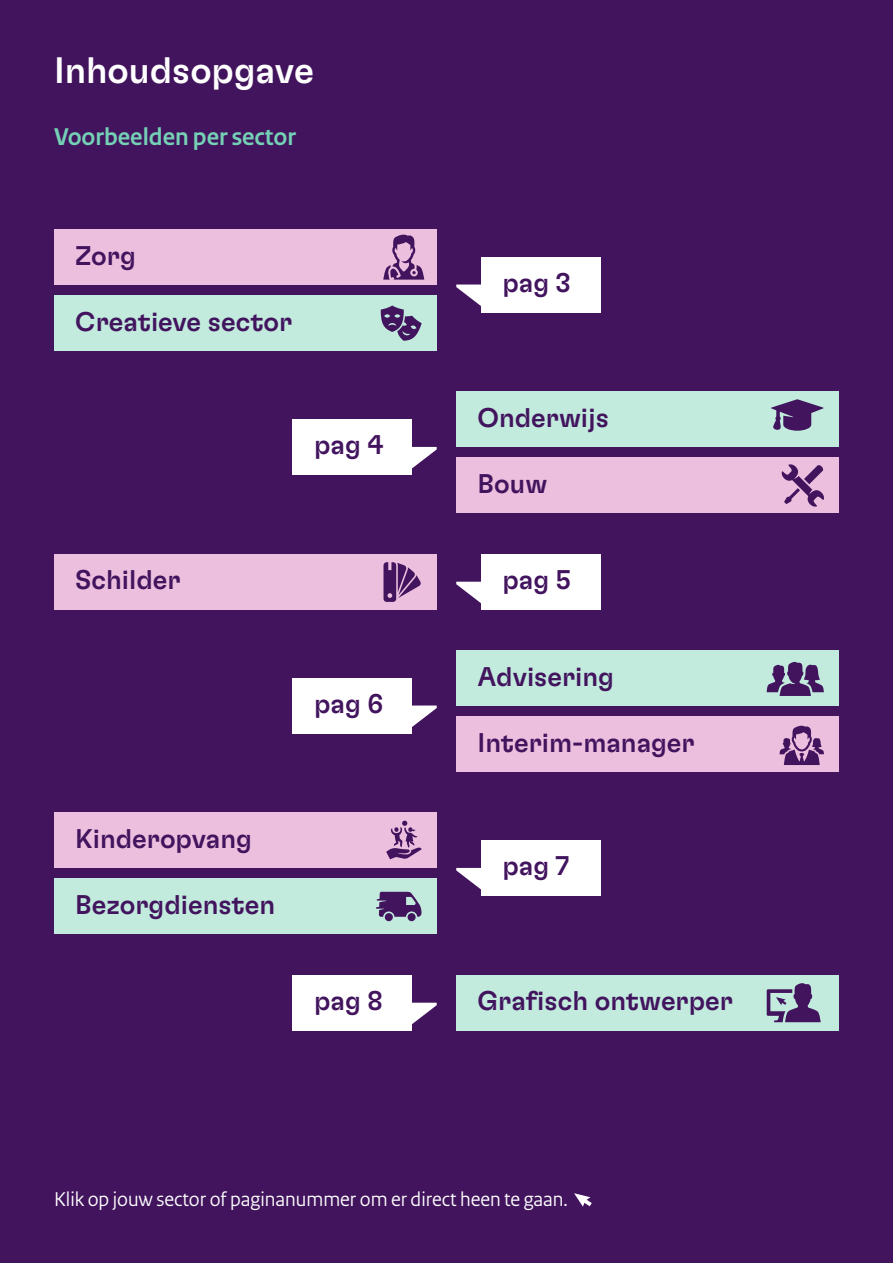
<style>
.page{position:relative;width:893px;height:1263px;background:#42145e}
.page>*{position:absolute;margin:0;border:0;box-sizing:border-box;transform-origin:0 0}
.t1{font:500 36.75px "GT Flexa Trial";color:#fff}
.t2{font:500 27px "GT Flexa Trial";color:#42145e}
.t3{font:700 25.5px "Rijksoverheid Sans";color:#75d1b5}
.t4{font:21px "Rijksoverheid Sans";color:#fff}
</style>
<div class="page">
<svg style="left:456px;top:285px;width:25px;height:21px"></svg>
<svg style="left:456px;top:582px;width:25px;height:21px"></svg>
<svg style="left:456px;top:868px;width:25px;height:21px"></svg>
<svg style="left:412px;top:447px;width:25px;height:22px"></svg>
<svg style="left:412px;top:705px;width:25px;height:22px"></svg>
<svg style="left:412px;top:1003px;width:25px;height:21px"></svg>
<div style="left:54px;top:295px;width:383px;height:56px;background:#c2ebde"></div>
<div style="left:54px;top:229px;width:383px;height:56px;background:#edbfde"></div>
<div style="left:481px;top:257px;width:119px;height:55px;background:#fff"></div>
<div style="left:54px;top:554px;width:383px;height:55px;background:#edbfde"></div>
<div style="left:481px;top:554px;width:119px;height:55px;background:#fff"></div>
<div style="left:54px;top:879px;width:383px;height:55px;background:#c2ebde"></div>
<div style="left:54px;top:813px;width:383px;height:55px;background:#edbfde"></div>
<div style="left:481px;top:840px;width:119px;height:55px;background:#fff"></div>
<div style="left:456px;top:458px;width:383px;height:55px;background:#edbfde"></div>
<div style="left:456px;top:392px;width:383px;height:55px;background:#c2ebde"></div>
<div style="left:293px;top:419px;width:119px;height:56px;background:#fff"></div>
<div style="left:456px;top:716px;width:383px;height:56px;background:#edbfde"></div>
<div style="left:456px;top:650px;width:383px;height:55px;background:#c2ebde"></div>
<div style="left:293px;top:678px;width:119px;height:55px;background:#fff"></div>
<div style="left:456px;top:975px;width:383px;height:55px;background:#c2ebde"></div>
<div style="left:293px;top:975px;width:119px;height:55px;background:#fff"></div>
<svg style="left:381px;top:305px;width:41px;height:36px"></svg>
<svg style="left:383px;top:234px;width:41px;height:46px"></svg>
<svg style="left:771px;top:399px;width:53px;height:32px"></svg>
<svg style="left:781px;top:464px;width:43px;height:43px"></svg>
<svg style="left:383px;top:562px;width:38px;height:40px"></svg>
<svg style="left:767px;top:661px;width:57px;height:35px"></svg>
<svg style="left:779px;top:725px;width:45px;height:40px"></svg>
<div style="left:408px;top:913px;width:8px;height:8px;background:#42145e;border-radius:50%"></div>
<div style="left:385px;top:913px;width:8px;height:8px;background:#42145e;border-radius:50%"></div>
<svg style="left:376px;top:892px;width:45px;height:25px"></svg>
<svg style="left:386px;top:821px;width:36px;height:38px"></svg>
<svg style="left:767px;top:983px;width:54px;height:39px"></svg>
<svg style="left:574px;top:1193px;width:18px;height:14px"></svg>
<h1 class="t1" style="left:54px;top:57px;width:261px">Inhoudsopgave</h1>
<p class="t3" style="left:54px;top:122px;width:243px">Voorbeelden per sector</p>
<p class="t2" style="left:75px;top:245px;width:62px">Zorg</p>
<p class="t2" style="left:75px;top:312px;width:219px">Creatieve sector</p>
<p class="t2" style="left:314px;top:435px;width:71px">pag 4</p>
<p class="t2" style="left:502px;top:273px;width:70px">pag 3</p>
<p class="t2" style="left:477px;top:408px;width:133px">Onderwijs</p>
<p class="t2" style="left:477px;top:474px;width:71px">Bouw</p>
<p class="t2" style="left:75px;top:570px;width:107px">Schilder</p>
<p class="t2" style="left:502px;top:570px;width:70px">pag 5</p>
<p class="t2" style="left:75px;top:829px;width:178px">Kinderopvang</p>
<p class="t2" style="left:75px;top:895px;width:201px">Bezorgdiensten</p>
<p class="t2" style="left:314px;top:694px;width:71px">pag 6</p>
<p class="t2" style="left:477px;top:666px;width:138px">Advisering</p>
<p class="t2" style="left:477px;top:732px;width:219px">Interim-manager</p>
<p class="t2" style="left:502px;top:856px;width:68px">pag 7</p>
<p class="t2" style="left:314px;top:991px;width:70px">pag 8</p>
<p class="t2" style="left:477px;top:991px;width:257px">Grafisch ontwerper</p>
<p class="t4" style="left:54px;top:1187px;width:515px">Klik op jouw sector of paginanummer om er direct heen te gaan.</p>
</div>
